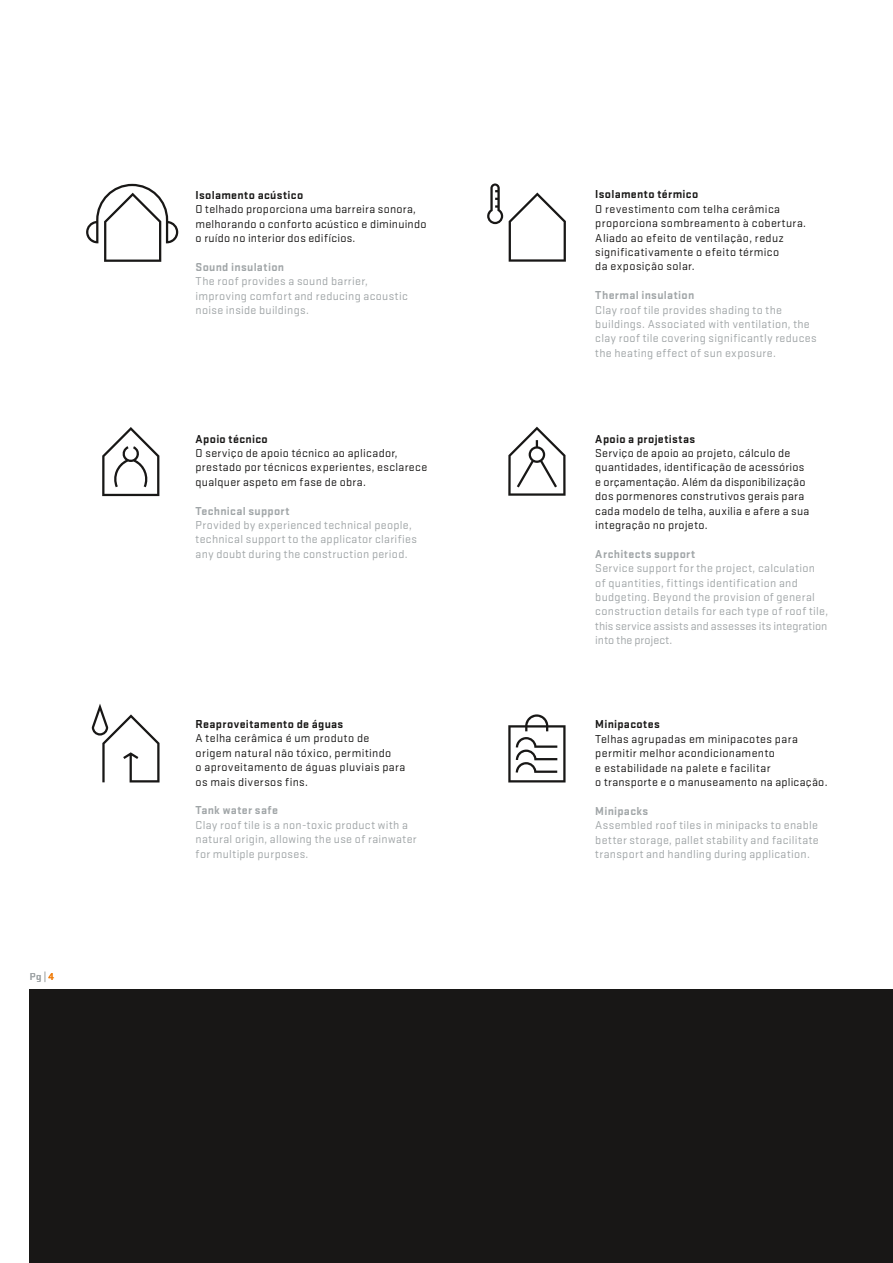
<style>
.page{position:relative;width:893px;height:1263px;background:#fff}
.page>*{position:absolute;margin:0;border:0;box-sizing:border-box;transform-origin:0 0}
.t1{font:12px/14.4px "Stratum 2";letter-spacing:.025em;color:#181716}
.t2{font:12px/14.4px "Stratum 2";letter-spacing:.025em;color:#a0a5a7}
.t3{font:700 12px "Stratum 2";letter-spacing:.025em;color:#181716}
.t4{font:700 12px "Stratum 2";letter-spacing:.025em;color:#a0a5a7}
.t5{font:500 10.5px "Stratum 2";color:#a0a5a7}
.s1{color:#ef7a06}
</style>
<div class="page">
<div style="left:30px;top:990px;width:863px;height:273px;background:#181716"></div>
<svg style="left:508px;top:427px;width:58px;height:69px"></svg>
<svg style="left:509px;top:193px;width:57px;height:69px"></svg>
<svg style="left:487px;top:183px;width:16px;height:41px"></svg>
<svg style="left:92px;top:704px;width:68px;height:78px"></svg>
<svg style="left:86px;top:184px;width:92px;height:78px"></svg>
<svg style="left:102px;top:427px;width:57px;height:69px"></svg>
<svg style="left:508px;top:714px;width:58px;height:68px"></svg>
<p class="t5" style="left:30px;top:970px;width:26px">Pg | <span class="s1">4</span></p>
<p class="t3" style="left:196px;top:188px;width:109px">Isolamento acústico</p>
<p class="t1" style="left:196px;top:202px;width:232px">O telhado proporciona uma barreira sonora, melhorando o conforto acústico e diminuindo o ruído no interior dos edifícios.</p>
<p class="t4" style="left:196px;top:260px;width:90px">Sound insulation</p>
<p class="t2" style="left:196px;top:274px;width:214px">The roof provides a sound barrier, improving comfort and reducing acoustic noise inside buildings.</p>
<p class="t3" style="left:196px;top:432px;width:74px">Apoio técnico</p>
<p class="t1" style="left:196px;top:446px;width:233px">O serviço de apoio técnico ao aplicador, prestado por técnicos experientes, esclarece qualquer aspeto em fase de obra.</p>
<p class="t4" style="left:196px;top:504px;width:95px">Technical support</p>
<p class="t2" style="left:196px;top:518px;width:223px">Provided by experienced technical people, technical support to the applicator clarifies any doubt during the construction period.</p>
<p class="t3" style="left:196px;top:717px;width:149px">Reaproveitamento de águas</p>
<p class="t1" style="left:196px;top:731px;width:211px">A telha cerâmica é um produto de origem natural não tóxico, permitindo<br>o aproveitamento de águas pluviais para os mais diversos fins.</p>
<p class="t4" style="left:196px;top:803px;width:84px">Tank water safe</p>
<p class="t2" style="left:196px;top:817px;width:222px">Clay roof tile is a non-toxic product with a natural origin, allowing the use of rainwater for multiple purposes.</p>
<p class="t3" style="left:595px;top:188px;width:105px">Isolamento térmico</p>
<p class="t1" style="left:595px;top:202px;width:212px">O revestimento com telha cerâmica proporciona sombreamento à cobertura.<br>Aliado ao efeito de ventilação, reduz significativamente o efeito térmico<br>da exposição solar.</p>
<p class="t4" style="left:595px;top:288px;width:101px">Thermal insulation</p>
<p class="t2" style="left:595px;top:302px;width:223px">Clay roof tile provides shading to the buildings. Associated with ventilation, the clay roof tile covering significantly reduces the heating effect of sun exposure.</p>
<p class="t3" style="left:595px;top:432px;width:101px">Apoio a projetistas</p>
<p class="t1" style="left:595px;top:446px;width:216px">Serviço de apoio ao projeto, cálculo de quantidades, identificação de acessórios e orçamentação. Além da disponibilização dos pormenores construtivos gerais para cada modelo de telha, auxilia e afere a sua integração no projeto.</p>
<p class="t4" style="left:595px;top:547px;width:101px">Architects support</p>
<p class="t2" style="left:595px;top:561px;width:234px">Service support for the project, calculation of quantities, fittings identification and budgeting. Beyond the provision of general construction details for each type of roof tile, this service assists and assesses its integration into the project.</p>
<p class="t3" style="left:595px;top:717px;width:66px">Minipacotes</p>
<p class="t1" style="left:595px;top:731px;width:234px">Telhas agrupadas em minipacotes para permitir melhor acondicionamento<br>e estabilidade na palete e facilitar<br>o transporte e o manuseamento na aplicação.</p>
<p class="t4" style="left:595px;top:804px;width:54px">Minipacks</p>
<p class="t2" style="left:595px;top:818px;width:225px;text-align:justify">Assembled roof tiles in minipacks to enable better storage, pallet stability and facilitate transport and handling during application.</p>
</div>
